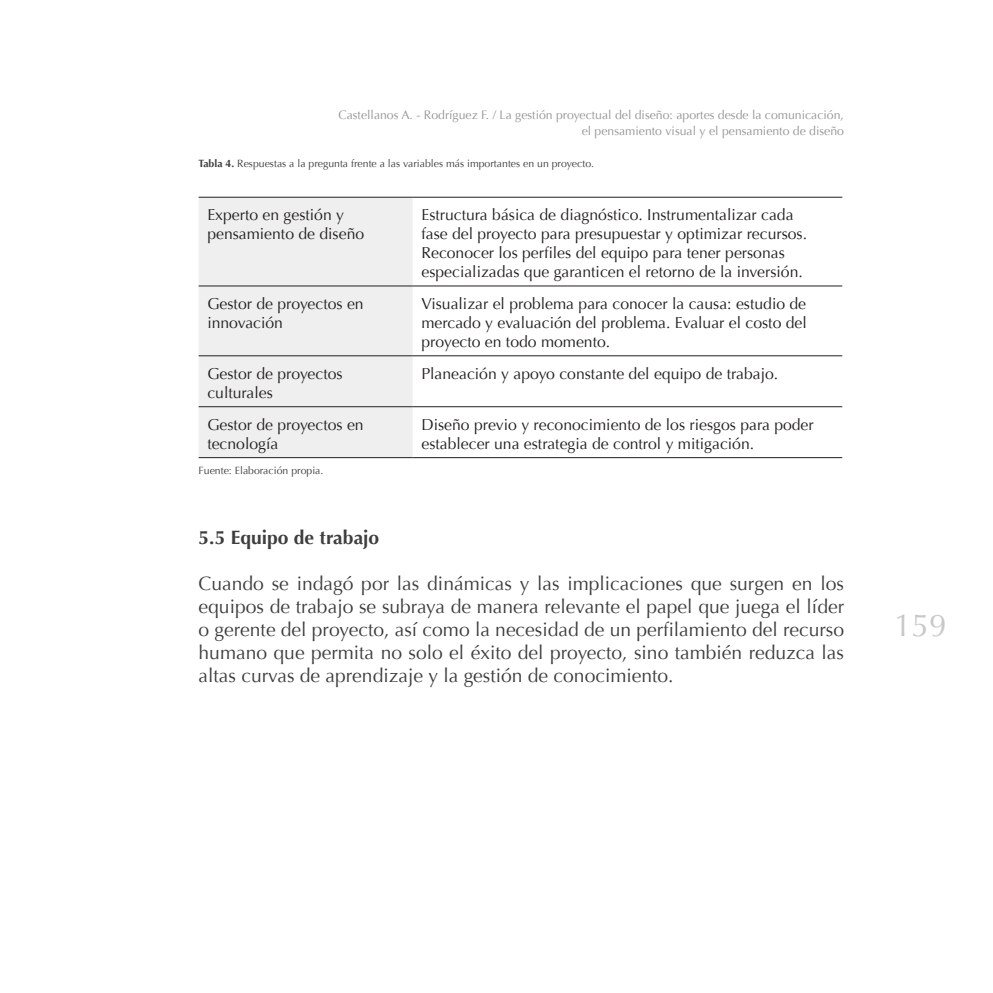
<style>
.page{position:relative;width:993px;height:993px;background:#fff}
.page>*{position:absolute;margin:0;border:0;box-sizing:border-box;transform-origin:0 0}
.t1{font:31.5px "Optima";color:#c7c8ca}
.t2{font:19.25px/23.1px "Optima";color:#3e3e3f;text-align:justify}
.t3{font:700 19.25px "Optima";color:#3e3e3f}
.t4{font:15.75px/18.9px "Optima";color:#231f20}
.t5{font:12.25px/15.8px "Optima";color:#939598;text-align:right}
.t6{font:10.5px "Optima";color:#3e3e3f}
.s1{font-weight:700}
</style>
<div class="page">
<div style="left:198px;top:198px;width:214px;height:259px;background:#efefef"></div>
<hr style="left:198px;top:197px;width:214px;height:1px;background:#231f20">
<hr style="left:412px;top:197px;width:430px;height:1px;background:#231f20">
<hr style="left:198px;top:285px;width:214px;height:1px;background:#231f20">
<hr style="left:412px;top:285px;width:430px;height:1px;background:#231f20">
<hr style="left:198px;top:355px;width:214px;height:1px;background:#231f20">
<hr style="left:412px;top:355px;width:430px;height:1px;background:#231f20">
<hr style="left:198px;top:406px;width:214px;height:1px;background:#231f20">
<hr style="left:412px;top:406px;width:430px;height:1px;background:#231f20">
<hr style="left:198px;top:457px;width:214px;height:1px;background:#231f20">
<hr style="left:412px;top:457px;width:430px;height:1px;background:#231f20">
<p class="t5" style="left:338px;top:107px;width:507px">Castellanos A. - Rodríguez F. / La gestión proyectual del diseño: aportes desde la comunicación, el pensamiento visual y el pensamiento de diseño</p>
<p class="t6" style="left:198px;top:157px;width:397px"><span class="s1">Tabla 4.</span> Respuestas a la pregunta frente a las variables más importantes en un proyecto.</p>
<p class="t4" style="left:207px;top:206px;width:158px">Experto en gestión y pensamiento de diseño</p>
<p class="t4" style="left:421px;top:206px;width:387px">Estructura básica de diagnóstico. Instrumentalizar cada fase del proyecto para presupuestar y optimizar recursos.<br>Reconocer los perfiles del equipo para tener personas especializadas que garanticen el retorno de la inversión.</p>
<p class="t4" style="left:207px;top:294px;width:158px">Gestor de proyectos en innovación</p>
<p class="t4" style="left:421px;top:294px;width:387px;text-align:justify">Visualizar el problema para conocer la causa: estudio de mercado y evaluación del problema. Evaluar el costo del proyecto en todo momento.</p>
<p class="t4" style="left:207px;top:364px;width:137px">Gestor de proyectos culturales</p>
<p class="t4" style="left:421px;top:364px;width:358px">Planeación y apoyo constante del equipo de trabajo.</p>
<p class="t4" style="left:207px;top:415px;width:158px">Gestor de proyectos en tecnología</p>
<p class="t4" style="left:421px;top:415px;width:393px">Diseño previo y reconocimiento de los riesgos para poder establecer una estrategia de control y mitigación.</p>
<p class="t6" style="left:198px;top:464px;width:126px">Fuente: Elaboración propia.</p>
<p class="t3" style="left:198px;top:525px;width:182px">5.5 Equipo de trabajo</p>
<p class="t2" style="left:198px;top:571px;width:646px">Cuando se indagó por las dinámicas y las implicaciones que surgen en los equipos de trabajo se subraya de manera relevante el papel que juega el líder o gerente del proyecto, así como la necesidad de un perfilamiento del recurso humano que permita no solo el éxito del proyecto, sino también reduzca las altas curvas de aprendizaje y la gestión de conocimiento.</p>
<h1 class="t1" style="left:893px;top:607px;width:54px">159</h1>
</div>
